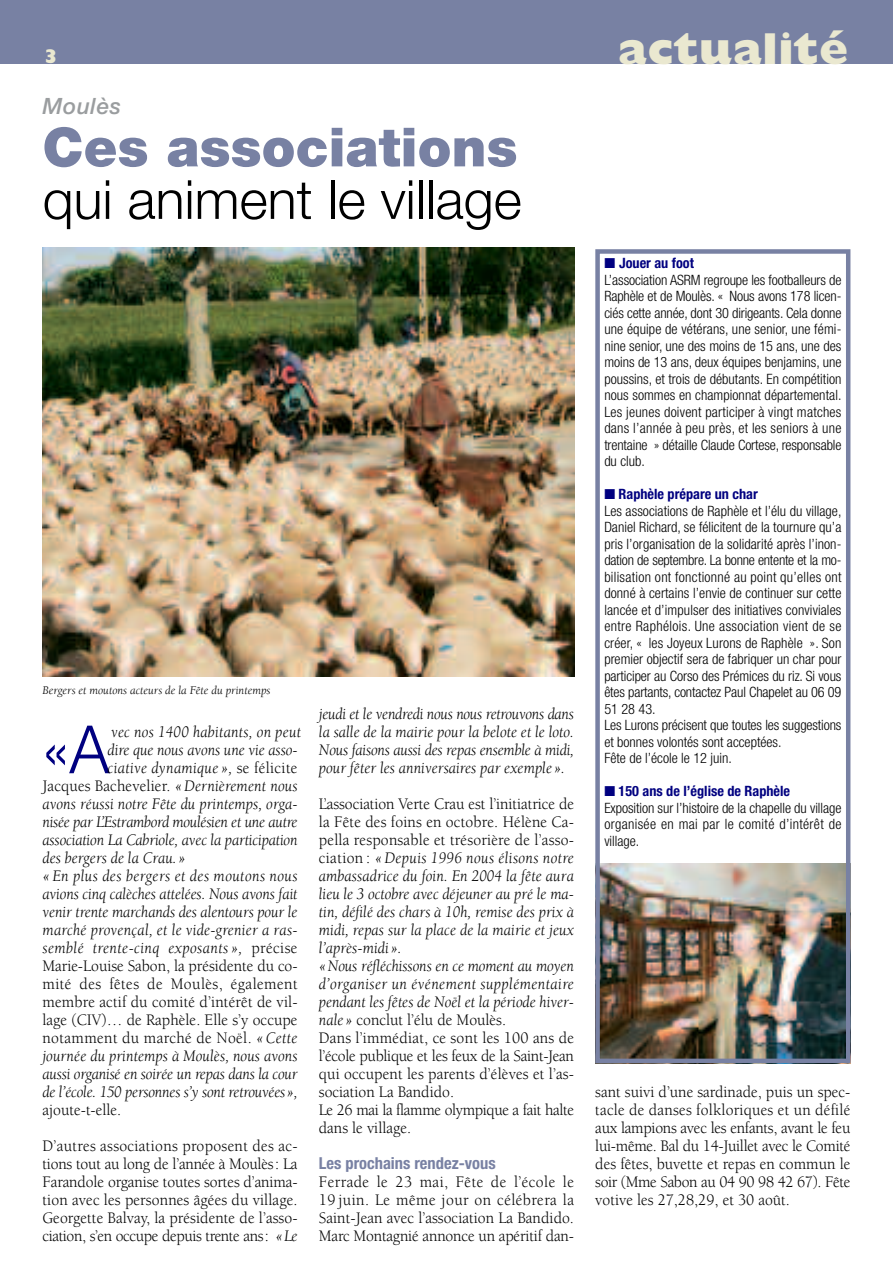
<style>
.page{position:relative;width:893px;height:1263px;background:#fff}
.page>*{position:absolute;margin:0;border:0;box-sizing:border-box;transform-origin:0 0}
.t1{font:300 66.6px "Helvetica Neue";color:#000080;scale:.95 1}
.t2{font:300 54px "Helvetica Neue";color:#000}
.t3{font:900 54px "Helvetica Neue";color:#7881a3}
.t4{font:800 45px "Gill Sans";color:#eae8d0;scale:1.06 1}
.t5{font:italic 500 22.5px "Helvetica Neue";letter-spacing:.03em;color:#9a9d9f}
.t6{font:800 19.95px "Gill Sans";color:#eae8d0;scale:1.06 1}
.t7{font:16.5px/18px "Berkeley";color:#000;text-align:justify;scale:.95 1}
.t8{font:italic 16.5px/18px "Berkeley";letter-spacing:-.005em;color:#000;text-align:justify;scale:.95 1}
.t9{font:italic 16.5px "Berkeley";letter-spacing:.025em;color:#000;scale:.95 1}
.t10{font:italic 16.5px "Berkeley";letter-spacing:.015em;color:#000;scale:.95 1}
.t11{font:16.5px "Berkeley";letter-spacing:.025em;color:#000;scale:.95 1}
.t12{font:16.5px/36px "Berkeley";letter-spacing:.02em;color:#000;scale:.95 1}
.t13{font:italic 16.5px "Berkeley";letter-spacing:.02em;color:#000;scale:.95 1}
.t14{font:700 condensed 16.5px "Helvetica Neue";color:#7881a3}
.t15{font:300 condensed 14.25px/16.5px "Helvetica Neue";color:#000}
.t16{font:italic 12px "Berkeley";color:#000}
.s1{font-style:normal}
.s2{font-style:italic}
.s3{color:#000080}
.s4{font-weight:700;color:#000080}
</style>
<div class="page">
<img style="left:600px;top:864px;width:245px;height:194px">
<div style="left:0;top:0;width:893px;height:64px;background:#7881a3"></div>
<div style="left:595px;top:249px;width:255px;height:814px;border:4px solid #7881a3"></div>
<img style="left:43px;top:248px;width:531px;height:429px">
<p class="t6" style="left:44px;top:49px;width:15px">3</p>
<h3 class="t5" style="left:43px;top:98px;width:80px">Moulès</h3>
<h2 class="t3" style="left:43px;top:128px;width:476px">Ces associations</h2>
<h2 class="t2" style="left:43px;top:167px;width:481px">qui animent le village</h2>
<p class="t16" style="left:43px;top:686px;width:230px">Bergers et moutons acteurs de la Fête du printemps</p>
<h1 class="t1" style="left:43px;top:709px;width:72px">«A</h1>
<p class="t10" style="left:111px;top:726px;width:202px">vec nos 1400 habitants, on peut</p>
<p class="t8" style="left:108px;top:742px;width:202px">dire que nous avons une vie asso-</p>
<p class="t13" style="left:108px;top:762px;width:202px">ciative dynamique », <span class="s1">se félicite</span></p>
<p class="t7" style="left:43px;top:778px;width:270px">Jacques Bachevelier. <span class="s2">«Dernièrement nous</span></p>
<p class="t8" style="left:43px;top:796px;width:270px">avons réussi notre Fête du printemps, orga-</p>
<p class="t8" style="left:43px;top:814px;width:270px">nisée par L’Estrambord moulésien et une autre</p>
<p class="t8" style="left:43px;top:832px;width:270px">association La Cabriole, avec la participation</p>
<p class="t8" style="left:43px;top:850px;width:152px">des bergers de la Crau. »</p>
<p class="t9" style="left:43px;top:870px;width:270px">« En plus des bergers et des moutons nous</p>
<p class="t8" style="left:43px;top:886px;width:270px">avions cinq calèches attelées. Nous avons fait</p>
<p class="t8" style="left:43px;top:904px;width:270px">venir trente marchands des alentours pour le</p>
<p class="t10" style="left:43px;top:924px;width:270px">marché provençal, et le vide-grenier a ras-</p>
<p class="t9" style="left:43px;top:942px;width:270px">semblé trente-cinq exposants », <span class="s1">précise</span></p>
<p class="t7" style="left:43px;top:958px;width:270px">Marie-Louise Sabon, la présidente du co-</p>
<p class="t11" style="left:43px;top:978px;width:270px">mité des fêtes de Moulès, également</p>
<p class="t7" style="left:43px;top:994px;width:270px">membre actif du comité d’intérêt de vil-</p>
<p class="t7" style="left:43px;top:1012px;width:270px">lage (CIV)… de Raphèle. Elle s’y occupe</p>
<p class="t11" style="left:43px;top:1032px;width:270px">notamment du marché de Noël. <span class="s2">« Cette</span></p>
<p class="t8" style="left:43px;top:1048px;width:270px">journée du printemps à Moulès, nous avons</p>
<p class="t8" style="left:43px;top:1066px;width:270px">aussi organisé en soirée un repas dans la cour</p>
<p class="t8" style="left:42px;top:1084px;width:270px">de l’école. 150 personnes s’y sont retrouvées»,</p>
<p class="t12" style="left:42px;top:1093px;width:270px">ajoute-t-elle.<br>D’autres associations proposent des ac-</p>
<p class="t7" style="left:42px;top:1156px;width:270px">tions tout au long de l’année à Moulès: La Farandole organise toutes sortes d’anima&shy;tion avec les personnes âgées du village.<br>Georgette Balvay, la présidente de l’asso&shy;ciation, s’en occupe depuis trente ans: <span class="s2">«Le</span></p>
<p class="t8" style="left:319px;top:706px;width:270px">jeudi et le vendredi nous nous retrouvons dans la salle de la mairie pour la belote et le loto.<br>Nous faisons aussi des repas ensemble à midi, pour fêter les anniversaires par exemple ».</p>
<p class="t7" style="left:319px;top:796px;width:270px;text-align:left">L’association Verte Crau est l’initiatrice de la Fête des foins en octobre. Hélène Ca&shy;pella responsable et trésorière de l’asso&shy;ciation : <span class="s2">«Depuis 1996 nous élisons notre ambassadrice du foin. En 2004 la fête aura lieu le 3 octobre avec déjeuner au pré le ma&shy;tin, défilé des chars à 10h, remise des prix à midi, repas sur la place de la mairie et jeux l’après-midi ».<br>«Nous réfléchissons en ce moment au moyen d’organiser un événement supplémentaire pendant les fêtes de Noël et la période hiver&shy;nale »</span> conclut l’élu de Moulès.<br>Dans l’immédiat, ce sont les 100 ans de l’école publique et les feux de la Saint-Jean qui occupent les parents d’élèves et l’as&shy;sociation La Bandido.<br>Le 26 mai la flamme olympique a fait halte dans le village.</p>
<p class="t14" style="left:319px;top:1157px;width:178px">Les prochains rendez-vous</p>
<p class="t7" style="left:319px;top:1174px;width:270px">Ferrade le 23 mai, Fête de l’école le 19 juin. Le même jour on célébrera la Saint-Jean avec l’association La Bandido.<br>Marc Montagnié annonce un apéritif dan-</p>
<h3 class="t4" style="left:618px;top:32px;width:219px">actualité</h3>
<p class="t15" style="left:604px;top:256px;width:239px"><span class="s3">■</span> <span class="s4">Jouer au foot<br></span>L’association ASRM regroupe les footballeurs de Raphèle et de Moulès. « Nous avons 178 licen&shy;ciés cette année, dont 30 dirigeants. Cela donne une équipe de vétérans, une senior, une fémi&shy;nine senior, une des moins de 15 ans, une des moins de 13 ans, deux équipes benjamins, une poussins, et trois de débutants. En compétition nous sommes en championnat départemental.<br>Les jeunes doivent participer à vingt matches dans l’année à peu près, et les seniors à une trentaine » détaille Claude Cortese, responsable du club.</p>
<p class="t15" style="left:604px;top:487px;width:239px"><span class="s3">■</span> <span class="s4">Raphèle prépare un char<br></span>Les associations de Raphèle et l’élu du village, Daniel Richard, se félicitent de la tournure qu’a pris l’organisation de la solidarité après l’inon&shy;dation de septembre. La bonne entente et la mo&shy;bilisation ont fonctionné au point qu’elles ont donné à certains l’envie de continuer sur cette lancée et d’impulser des initiatives conviviales entre Raphélois. Une association vient de se créer, « les Joyeux Lurons de Raphèle ». Son premier objectif sera de fabriquer un char pour participer au Corso des Prémices du riz. Si vous êtes partants, contactez Paul Chapelet au 06 09<br>51 28 43.<br>Les Lurons précisent que toutes les suggestions et bonnes volontés sont acceptées.<br>Fête de l’école le 12 juin.</p>
<p class="t15" style="left:604px;top:784px;width:239px"><span class="s3">■</span> <span class="s4">150 ans de l’église de Raphèle </span>Exposition sur l’histoire de la chapelle du village organisée en mai par le comité d’intérêt de village.</p>
<p class="t7" style="left:595px;top:1084px;width:270px">sant suivi d’une sardinade, puis un spec&shy;tacle de danses folkloriques et un défilé aux lampions avec les enfants, avant le feu lui-même. Bal du 14-Juillet avec le Comité des fêtes, buvette et repas en commun le soir (Mme Sabon au 04 90 98 42 67). Fête votive les 27,28,29, et 30 août.</p>
</div>
